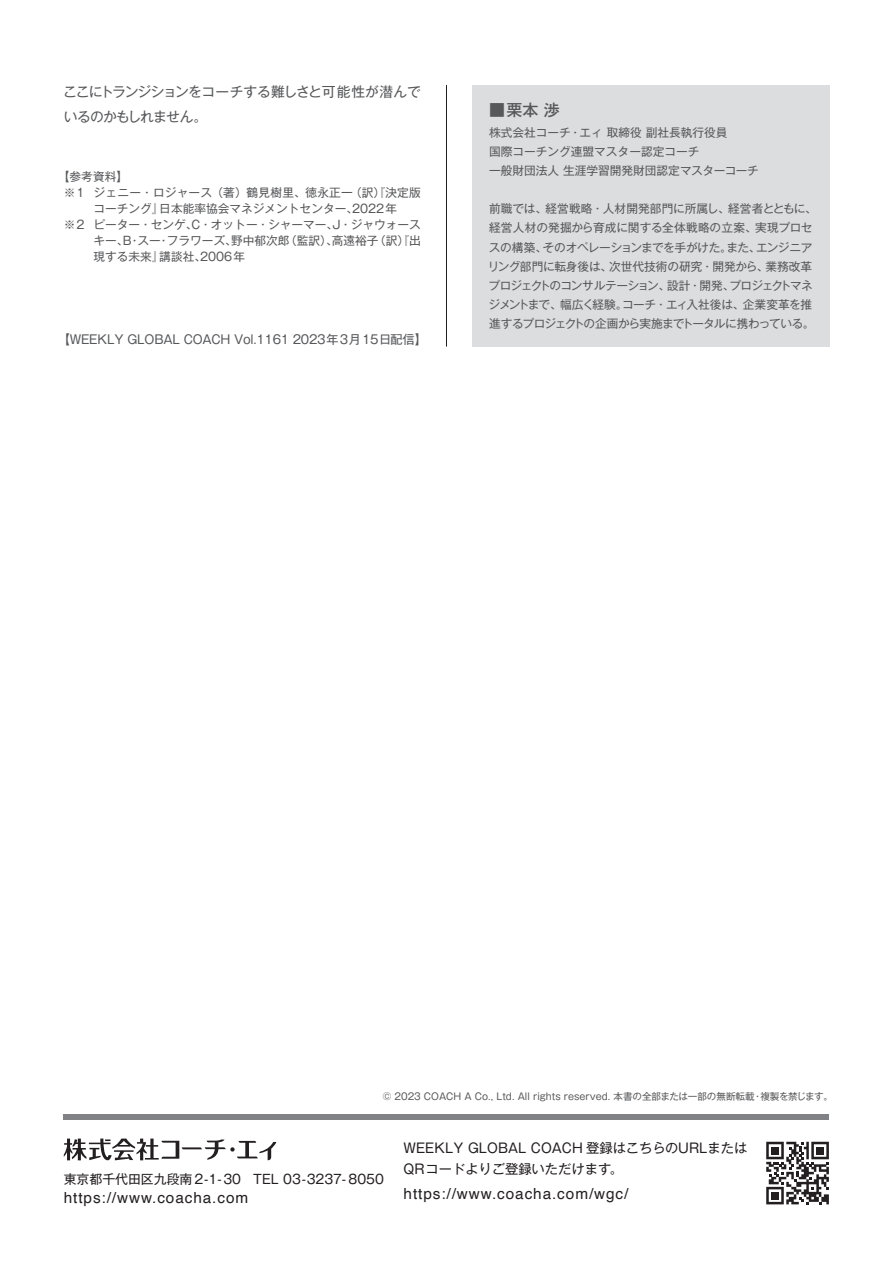
<style>
.page{position:relative;width:893px;height:1263px;background:#fff}
.page>*{position:absolute;margin:0;border:0;box-sizing:border-box;transform-origin:0 0}
.t1{font:500 15.9px "Gothic MB101 Pr 6 N";color:#57585a}
.t2{font:15.3px "Helvetica";letter-spacing:.06em;color:#231f20}
.t3{font:13.8px/24.5px "Gothic MB101 Pr 6 N";letter-spacing:-.055em;color:#57585a}
.t4{font:13.2px/20.4px "Gothic MB101 Pro";color:#231f20}
.t5{font:12.9px "Gothic MB101 Pr 6 N";color:#231f20}
.t6{font:12.15px "Gothic MB101 Pr 6 N";letter-spacing:-.02em;color:#57585a}
.t7{font:11.7px/19.2px "Gothic MB101 Pr 6 N";letter-spacing:-.025em;color:#57585a}
.t8{font:11.7px/19.2px "Gothic MB101 Pr 6 N";color:#57585a}
.t9{font:11.7px "Gothic MB101 Pr 6 N";letter-spacing:.02em;color:#57585a}
.t10{font:9.6px "Gothic MB101 Pr 6 N";color:#57585a}
</style>
<div class="page">
<svg style="left:766px;top:1142px;width:63px;height:62px"></svg>
<svg style="left:64px;top:1138px;width:212px;height:22px"></svg>
<div style="left:64px;top:1114px;width:765px;height:6px;background:#808285"></div>
<hr style="left:446px;top:85px;width:1px;height:262px;background:#231f20">
<div style="left:472px;top:85px;width:357px;height:262px;background:#dcdddf"></div>
<p class="t3" style="left:63px;top:79px;width:360px">ここにトランジションをコーチする難しさと可能性が潜んでいるのかもしれません。</p>
<p class="t8" style="left:58px;top:167px;width:72px">【参考資料】</p>
<p class="t9" style="left:64px;top:183px;width:370px">※1 ジェニー・ロジャース （著）鶴見樹里、徳永正一（訳）『決定版　</p>
<p class="t8" style="left:94px;top:198px;width:305px">コーチング』日本能率協会マネジメントセンター、2022年</p>
<p class="t8" style="left:64px;top:214px;width:359px">※2 ピーター・センゲ、C・オットー・シャーマー、J・ジャウォース</p>
<p class="t8" style="left:94px;top:230px;width:329px">キー、B・スー・フラワーズ、野中郁次郎（監訳）、高遠裕子（訳）『出</p>
<p class="t8" style="left:94px;top:246px;width:153px">現する未来』講談社、2006年</p>
<p class="t6" style="left:58px;top:329px;width:371px">【WEEKLY GLOBAL COACH Vol.1161 2023年3月15日配信】</p>
<h1 class="t1" style="left:489px;top:97px;width:72px">■栗本 渉</h1>
<p class="t8" style="left:489px;top:122px;width:271px">株式会社コーチ・エィ 取締役 副社長執行役員<br>国際コーチング連盟マスター認定コーチ<br>一般財団法人 生涯学習開発財団認定マスターコーチ</p>
<p class="t7" style="left:488px;top:198px;width:330px">前職では、経営戦略・人材開発部門に所属し、経営者とともに、経営人材の発掘から育成に関する全体戦略の立案、実現プロセスの構築、そのオペレーションまでを手がけた。また、エンジニアリング部門に転身後は、次世代技術の研究・開発から、業務改革プロジェクトのコンサルテーション、設計・開発、プロジェクトマネジメントまで、幅広く経験。コーチ・エィ入社後は、企業変革を推進するプロジェクトの企画から実施までトータルに携わっている。</p>
<p class="t10" style="left:383px;top:1088px;width:452px">© 2023 COACH A Co., Ltd. All rights reserved. 本書の全部または一部の無断転載・複製を禁じます。</p>
<p class="t5" style="left:64px;top:1168px;width:322px">東京都千代田区九段南 2-1-30 TEL 03-3237- 8050</p>
<h2 class="t2" style="left:64px;top:1186px;width:186px">https://www.coacha.com</h2>
<p class="t4" style="left:404px;top:1136px;width:345px">WEEKLY GLOBAL COACH 登録はこちらのURLまたは<br>QRコードよりご登録いただけます。</p>
<h2 class="t2" style="left:404px;top:1181px;width:226px">https://www.coacha.com/wgc/</h2>
</div>
